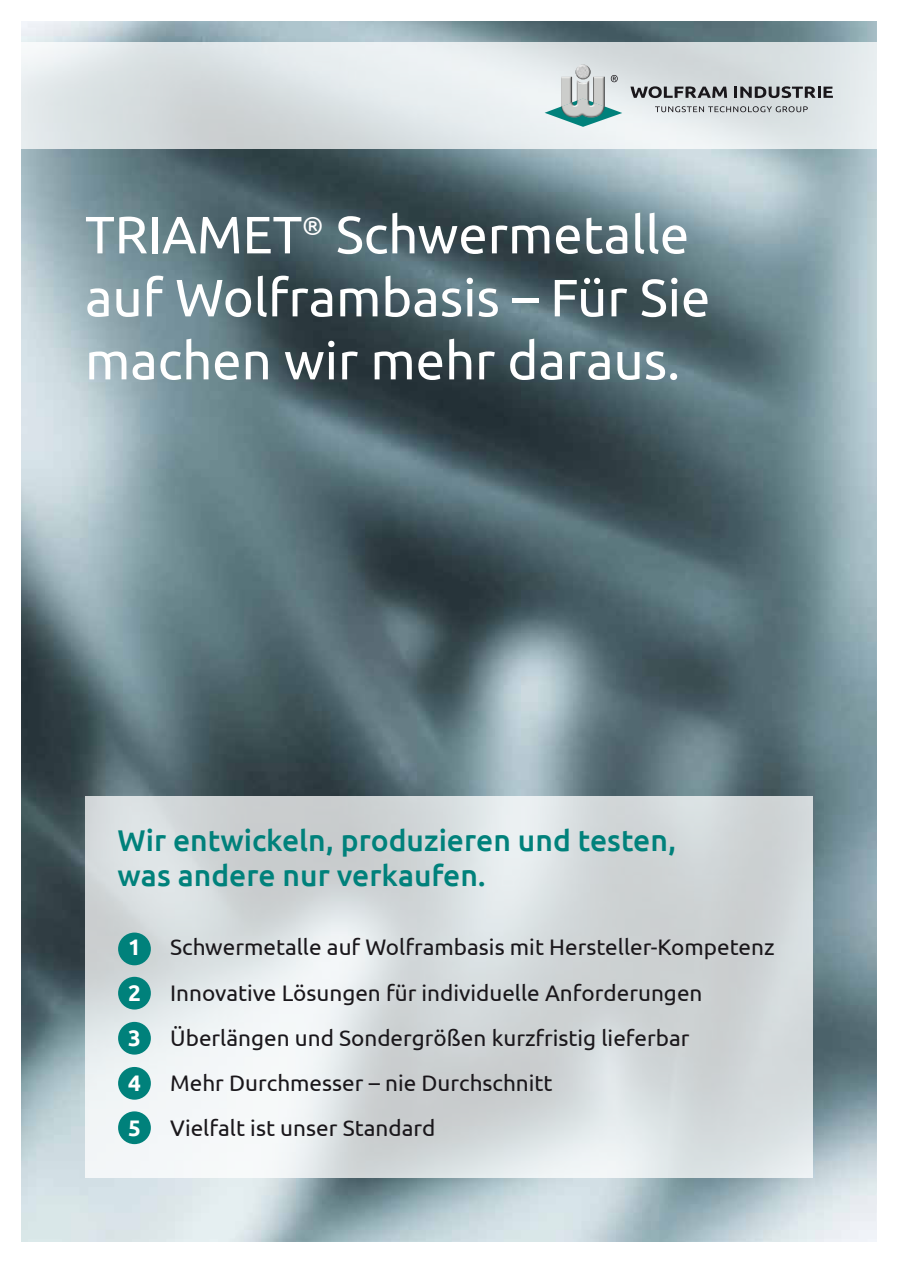
<style>
.page{position:relative;width:898px;height:1263px;background:#fff}
.page>*{position:absolute;margin:0;border:0;box-sizing:border-box;transform-origin:0 0}
.t1{font:52.5px/63px "Ubuntu";color:#fff}
.t2{font:500 30px/34.5px "Ubuntu";color:#00817b}
.t3{font:22.5px "Ubuntu";color:#1a171b}
.t4{font:700 22.5px "Ubuntu";color:#fff}
</style>
<div class="page">
<img style="left:21px;top:21px;width:855px;height:1221px">
<svg style="left:21px;top:43px;width:856px;height:106px;background:#dee4e6"></svg>
<svg style="left:630px;top:86px;width:96px;height:12px"></svg>
<svg style="left:734px;top:86px;width:98px;height:12px"></svg>
<svg style="left:654px;top:106px;width:153px;height:6px"></svg>
<svg style="left:544px;top:98px;width:78px;height:29px"></svg>
<img style="left:561px;top:77px;width:43px;height:30px">
<img style="left:561px;top:101px;width:15px;height:15px">
<img style="left:575px;top:64px;width:15px;height:16px;border-radius:8px">
<svg style="left:610px;top:75px;width:7px;height:7px"></svg>
<svg style="left:85px;top:796px;width:727px;height:382px;background:#d8dddf"></svg>
<div style="left:118px;top:1111px;width:33px;height:33px;background:#00817b;border-radius:50%"></div>
<div style="left:118px;top:1067px;width:33px;height:33px;background:#00817b;border-radius:50%"></div>
<div style="left:118px;top:932px;width:33px;height:33px;background:#00817b;border-radius:50%"></div>
<div style="left:118px;top:1022px;width:33px;height:32px;background:#00817b;border-radius:50%"></div>
<div style="left:118px;top:977px;width:33px;height:32px;background:#00817b;border-radius:50%"></div>
<h1 class="t1" style="left:85px;top:206px;width:626px">TriameT<sup>®</sup> Schwermetalle auf Wolframbasis – Für Sie machen wir mehr daraus.</h1>
<h2 class="t2" style="left:117px;top:825px;width:559px">Wir entwickeln, produzieren und testen, was andere nur verkaufen.</h2>
<p class="t4" style="left:128px;top:934px;width:14px">1</p>
<p class="t3" style="left:170px;top:938px;width:605px">Schwermetalle auf Wolframbasis mit Hersteller-Kompetenz</p>
<p class="t4" style="left:128px;top:979px;width:14px">2</p>
<p class="t3" style="left:170px;top:983px;width:533px">innovative Lösungen für individuelle anforderungen</p>
<p class="t4" style="left:128px;top:1024px;width:14px">3</p>
<p class="t3" style="left:170px;top:1028px;width:520px">Überlängen und Sondergrößen kurzfristig lieferbar</p>
<p class="t4" style="left:128px;top:1069px;width:14px">4</p>
<p class="t3" style="left:170px;top:1073px;width:384px">mehr Durchmesser – nie Durchschnitt</p>
<p class="t4" style="left:128px;top:1114px;width:14px">5</p>
<p class="t3" style="left:170px;top:1118px;width:266px">Vielfalt ist unser Standard</p>
</div>
